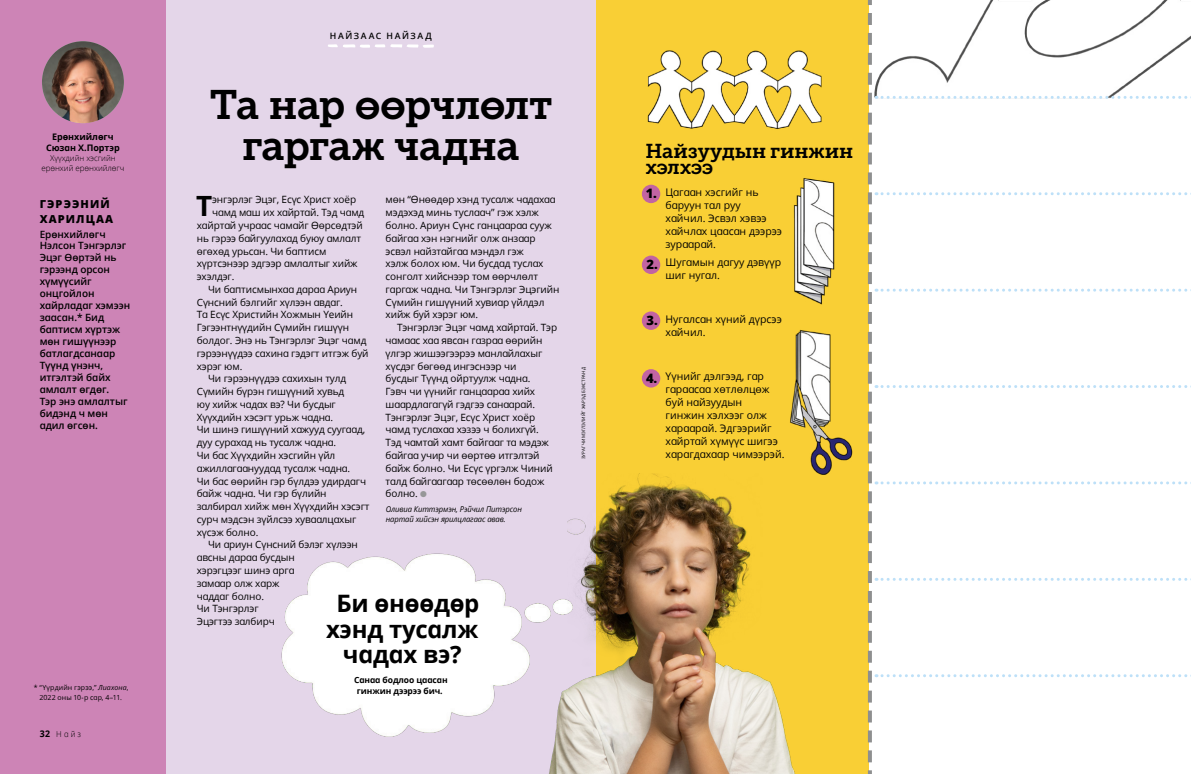
<style>
.page{position:relative;width:1191px;height:774px;background:#fff}
.page>*{position:absolute;margin:0;border:0;box-sizing:border-box;transform-origin:0 0}
.artl2_h1_next_Museo{font:41px/41px "Museo Slablds Lat 700";letter-spacing:-.015em;color:#000;text-align:center}
.artlc1_p1_first{font:700 27.9px "Dots Solidlds Lat";color:#000}
.artcl1_p1{font:700 24px/25.6px "Dots Solidlds Lat";letter-spacing:-.01em;color:#000;text-align:center}
.artcl2_h1_next{font:20px/16px "Museo Slablds Lat 700";letter-spacing:-.005em;color:#000}
.artcl2_p1_decimal-1{font:800 13px "Dots Solidlds Lat";color:#000}
.artcl1_p1_title_aside_sidebar{font:800 11px/15px "Dots Solidlds Lat";letter-spacing:.1em;color:#000}
.artcl2_p1_decimal-1-2{font:10.5px/13px "Dots Solidlds Lat";color:#000}
.artcl1_p1-2{font:10px/12.8px "Dots Solidlds Lat";letter-spacing:-.01em;color:#000}
.artcl1_p1_aside_sidebar_first{font:600 10px/11.9px "Dots Solidlds Lat";letter-spacing:-.005em;color:#000}
.artlc1_p1_first-2{font:10px "Dots Solidlds Lat";letter-spacing:-.01em;color:#000}
.artlc1_p1_author-name{font:700 9px/10.5px "Dots Solidlds Lat";letter-spacing:-.005em;color:#000;text-align:center}
.p1_series-title{font:600 8.8px "Dots Solidlds Lat";letter-spacing:.185em;color:#000}
.artcl2_p1_aside_info_first{font:700 8.5px/10.5px "Dots Solidlds Lat";letter-spacing:-.01em;color:#000;text-align:center}
.t1{font:300 8.2px "Dots Solidlds Lat";color:#000;scale:.95 1}
.artcl1_p1_event{font:italic 8px/10px "Dots Solidlds Lat";letter-spacing:-.01em;color:#000;scale:.95 1}
.artcl1_p1_author-role{font:300 8px/10px "Dots Solidlds Lat";letter-spacing:-.005em;color:#000;text-align:center}
.artcl1_p1_note_symbol-1_only{font:7px/9.5px "Dots Solidlds Lat";letter-spacing:.015em;color:#000;text-align:center}
.artcl1_p1_figure_image_credit_first{font:4.5px "Dots Solidlds Lat";color:#000}
.s1{font-style:italic}
.s2{font-weight:700;font-size:9.2px}
.s3{color:#969798}
</style>
<div class="page">
<div style="left:595px;top:0;width:273px;height:774px;background:#f9cf35"></div>
<div style="left:166px;top:0;width:429px;height:774px;background:#e4d6e9"></div>
<svg style="left:328px;top:44px;width:106px;height:4px"></svg>
<div style="left:0;top:0;width:166px;height:774px;background:#cd84b6"></div>
<img style="left:42px;top:41px;width:82px;height:82px;border-radius:41px">
<img style="left:595px;top:167px;width:258px;height:308px">
<div style="left:642px;top:185px;width:18px;height:18px;background:#c264a2;border-radius:50%"></div>
<div style="left:642px;top:256px;width:18px;height:18px;background:#c264a2;border-radius:50%"></div>
<div style="left:642px;top:311px;width:18px;height:19px;background:#c264a2;border-radius:50%"></div>
<div style="left:642px;top:369px;width:18px;height:18px;background:#c264a2;border-radius:50%"></div>
<img style="left:281px;top:553px;width:243px;height:184px">
<img style="left:647px;top:50px;width:175px;height:79px">
<img style="left:524px;top:455px;width:292px;height:319px">
<svg style="left:868px;top:0;width:323px;height:774px"></svg>
<p class="p1_series-title" style="left:330px;top:29px;width:103px">НАЙЗААС НАЙЗАД</p>
<p class="artl2_h1_next_Museo" style="left:210px;top:83px;width:343px">Та нар өөрчлөлт гаргаж чадна</p>
<p class="artlc1_p1_author-name" style="left:46px;top:132px;width:75px">Ерөнхийлөгч<br>Сюзан Х.Портэр</p>
<p class="artcl1_p1_author-role" style="left:41px;top:153px;width:85px">Хүүхдийн хэсгийн ерөнхий ерөнхийлөгч</p>
<p class="artcl2_h1_next" style="left:645px;top:142px;width:209px">Найзуудын гинжин хэлхээ</p>
<p class="artcl1_p1_title_aside_sidebar" style="left:40px;top:197px;width:75px">ГЭРЭЭНИЙ<br>ХАРИЛЦАА</p>
<p class="artcl1_p1_aside_sidebar_first" style="left:40px;top:228px;width:92px">Ерөнхийлөгч<br>Нэлсон Тэнгэрлэг<br>Эцэг Өөртэй нь гэрээнд орсон хүмүүсийг онцгойлон хайрладаг хэмээн заасан.* Бид баптисм хүртэж мөн гишүүнээр батлагдсанаар<br>Түүнд үнэнч, итгэлтэй байх амлалт өгдөг.<br>Тэр энэ амлалтыг бидэнд ч мөн адил өгсөн.</p>
<p class="artcl1_p1_note_symbol-1_only" style="left:34px;top:683px;width:96px">* “Үүрдийн гэрээ,” <span class="s1">Лиахона</span>,<br>2022 оны 10-р сар, 4–11.</p>
<p class="t1" style="left:40px;top:728px;width:45px"><span class="s2">32</span> Найз</p>
<p class="artlc1_p1_first" style="left:196px;top:185px;width:18px">Т</p>
<p class="artlc1_p1_first-2" style="left:212px;top:192px;width:145px">энгэрлэг Эцэг, Есүс Христ хоёр</p>
<p class="artcl1_p1-2" style="left:386px;top:193px;width:175px">мөн “Өнөөдөр хэнд тусалж чадахаа мэдэхэд минь туслаач” гэж хэлж болно. Ариун Сүнс ганцаараа сууж байгаа хэн нэгнийг олж анзаар эсвэл найзтайгаа мэндэл гэж<br>хэлж болох юм. Чи бусдад туслах сонголт хийснээр том өөрчлөлт гаргаж чадна. Чи Тэнгэрлэг Эцэгийн<br>Сүмийн гишүүний хувиар үйлдэл хийж буй хэрэг юм.</p>
<p class="artcl1_p1-2" style="left:386px;top:321px;width:173px;text-indent:11px">Тэнгэрлэг Эцэг чамд хайртай. Тэр чамаас хаа явсан газраа өөрийн үлгэр жишээгээрээ манлайлахыг хүсдэг бөгөөд ингэснээр чи<br>бусдыг Түүнд ойртуулж чадна.<br>Гэвч чи үүнийг ганцаараа хийх шаардлагагүй гэдгээ санаарай.<br>Тэнгэрлэг Эцэг, Есүс Христ хоёр чамд туслахаа хэзээ ч болихгүй.<br>Тэд чамтай хамт байгааг та мэдэж байгаа учир чи өөртөө итгэлтэй байж болно. Чи Есүс үргэлж Чиний талд байгаагаар төсөөлөн бодож болно. <span class="s3">●</span></p>
<p class="artlc1_p1_first-2" style="left:212px;top:205px;width:154px">чамд маш их хайртай. Тэд чамд</p>
<p class="artlc1_p1_first-2" style="left:197px;top:218px;width:167px">хайртай учраас чамайг Өөрсөдтэй</p>
<p class="artlc1_p1_first-2" style="left:197px;top:231px;width:166px">нь гэрээ байгуулахад буюу амлалт</p>
<p class="artlc1_p1_first-2" style="left:197px;top:244px;width:131px">өгөхөд урьсан. Чи баптисм</p>
<p class="artlc1_p1_first-2" style="left:197px;top:256px;width:162px">хүртсэнээр эдгээр амлалтыг хийж</p>
<p class="artlc1_p1_first-2" style="left:197px;top:269px;width:39px">эхэлдэг.</p>
<p class="artcl1_p1-2" style="left:197px;top:283px;width:173px;text-indent:11px">Чи баптисмынхаа дараа Ариун<br>Сүнсний бэлгийг хүлээн авдаг.<br>Та Есүс Христийн Хожмын Үеийн<br>Гэгээнтнүүдийн Сүмийн гишүүн болдог. Энэ нь Тэнгэрлэг Эцэг чамд гэрээнүүдээ сахина гэдэгт итгэж буй хэрэг юм.</p>
<p class="artcl1_p1-2" style="left:197px;top:372px;width:174px;text-indent:11px">Чи гэрээнүүдээ сахихын тулд<br>Сүмийн бүрэн гишүүний хувьд<br>юу хийж чадах вэ? Чи бусдыг<br>Хүүхдийн хэсэгт урьж чадна.<br>Чи шинэ гишүүний хажууд суугаад, дуу сурахад нь тусалж чадна.<br>Чи бас Хүүхдийн хэсгийн үйл ажиллагаануудад тусалж чадна.<br>Чи бас өөрийн гэр бүлдээ удирдагч байж чадна. Чи гэр бүлийн залбирал хийж мөн Хүүхдийн хэсэгт сурч мэдсэн зүйлсээ хуваалцахыг хүсэж болно.</p>
<p class="artcl1_p1-2" style="left:197px;top:538px;width:163px;text-indent:11px">Чи ариун Сүнсний бэлэг хүлээн авсны дараа бусдын<br>хэрэгцээг шинэ арга<br>замаар олж харж<br>чаддаг болно.<br>Чи Тэнгэрлэг<br>Эцэгтээ залбирч</p>
<p class="artcl1_p1_event" style="left:386px;top:504px;width:145px">Оливиа Киттэрмэн, Рэйчил Питэрсон нартай хийсэн ярилцлагаас авав.</p>
<p class="artcl1_p1" style="left:326px;top:591px;width:155px">Би өнөөдөр хэнд тусалж чадах вэ?</p>
<p class="artcl2_p1_aside_info_first" style="left:354px;top:675px;width:95px">Санаа бодлоо цаасан гинжин дээрээ бич.</p>
<p class="artcl2_p1_decimal-1" style="left:645px;top:184px;width:13px">1.</p>
<p class="artcl2_p1_decimal-1" style="left:646px;top:255px;width:13px">2.</p>
<p class="artcl2_p1_decimal-1" style="left:646px;top:310px;width:13px">3.</p>
<p class="artcl1_p1_figure_image_credit_first" style="left:580px;top:459px;width:93px;rotate:-90deg">ЗУРАГ ЧИМЭГЛЭЛИЙГ ЖАРЭД БЭКСТРАНД</p>
<p class="artcl2_p1_decimal-1" style="left:646px;top:368px;width:13px">4.</p>
<p class="artcl2_p1_decimal-1-2" style="left:665px;top:186px;width:118px">Цагаан хэсгийг нь баруун тал руу хайчил. Эсвэл хэвээ хайчлах цаасан дээрээ зураарай.</p>
<p class="artcl2_p1_decimal-1-2" style="left:665px;top:256px;width:117px">Шугамын дагуу дэвүүр шиг нугал.</p>
<p class="artcl2_p1_decimal-1-2" style="left:665px;top:313px;width:118px">Нугалсан хүний дүрсээ хайчил.</p>
<p class="artcl2_p1_decimal-1-2" style="left:665px;top:370px;width:120px">Үүнийг дэлгээд, гар гараасаа хөтлөлцөж буй найзуудын<br>гинжин хэлхээг олж хараарай. Эдгээрийг хайртай хүмүүс шигээ харагдахаар чимээрэй.</p>
</div>
